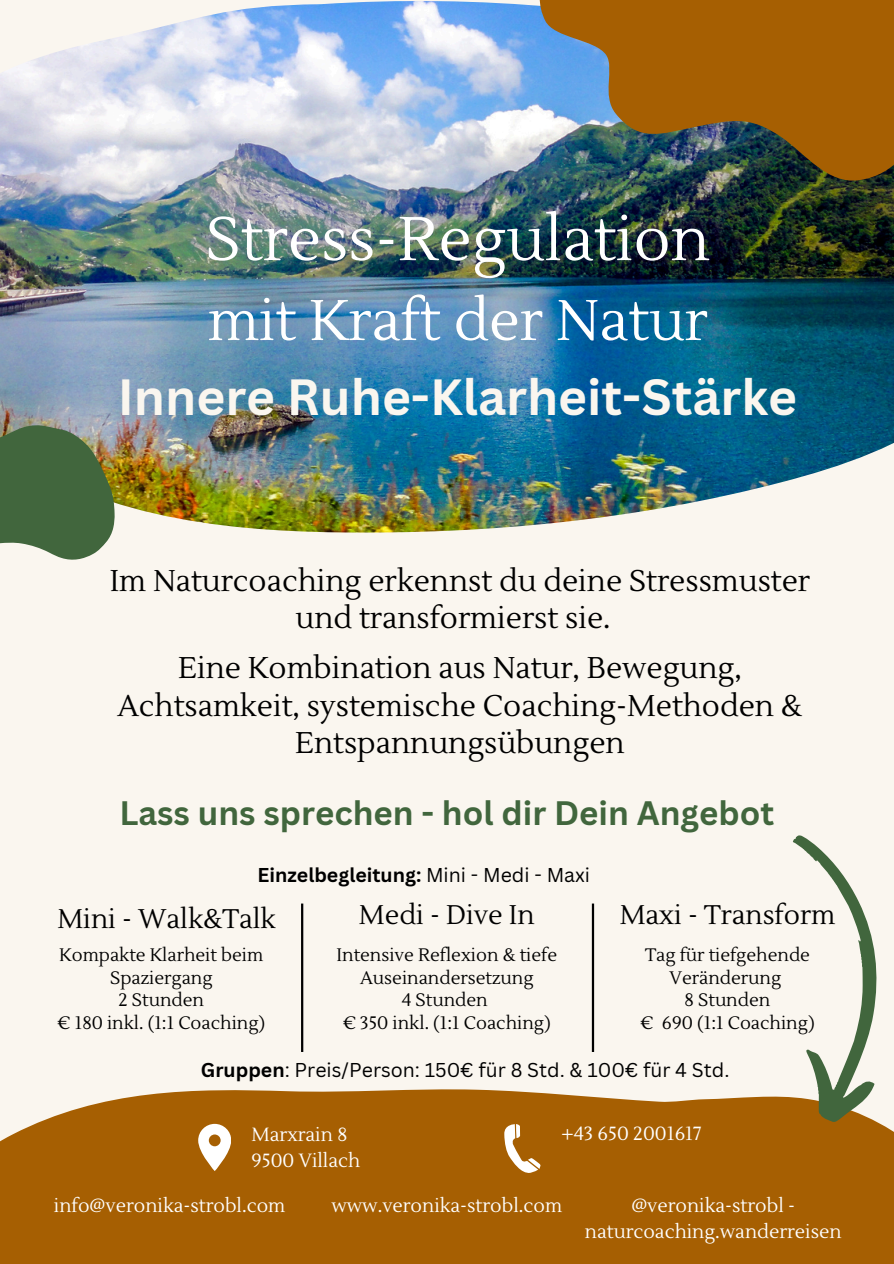
<style>
.page{position:relative;width:894px;height:1264px;background:#fff}
.page>*{position:absolute;margin:0;border:0;box-sizing:border-box;transform-origin:0 0}
.t1{font:61.35px "Lustria";color:#fff}
.t2{font:56.85px "Lustria";color:#fff}
.t3{font:700 49.5px "Canva Sans";color:#faf6ef}
.t4{font:700 33px "Canva Sans";color:#41663d}
.t5{font:29.85px/37.2px "Lustria";color:#000;text-align:center}
.t6{font:26.85px "Lustria";color:#000}
.t7{font:19.5px "Canva Sans";color:#000}
.t8{font:700 19.5px "Canva Sans";color:#000}
.t9{font:19.05px/25.8px "Lustria";color:#fff;text-align:center}
.t10{font:18px/22.5px "Lustria";color:#000;text-align:center}
.s1{font-weight:400}
.s2{font-weight:700}
</style>
<div class="page">
<div style="left:0;top:0;width:893px;height:1263px;background:#faf6ef"></div>
<img style="left:0;top:1px;width:893px;height:532px">
<hr style="left:301px;top:903px;width:2px;height:148px;background:#000">
<hr style="left:591px;top:903px;width:3px;height:148px;background:#000">
<img style="left:464px;top:0;width:429px;height:290px">
<img style="left:0;top:312px;width:146px;height:248px">
<div style="left:0;top:1089px;width:893px;height:174px;background:#a65f02"></div>
<svg style="left:198px;top:1123px;width:33px;height:48px"></svg>
<svg style="left:504px;top:1123px;width:36px;height:51px"></svg>
<svg style="left:792px;top:835px;width:93px;height:289px"></svg>
<p class="t1" style="left:206px;top:201px;width:505px">Stress-Regulation</p>
<p class="t2" style="left:208px;top:285px;width:501px">mit Kraft der Natur</p>
<p class="t3" style="left:118px;top:362px;width:680px">Innere Ruhe-Klarheit-Stärke</p>
<h4 class="t5" style="left:110px;top:562px;width:701px">Im Naturcoaching erkennst du deine Stressmuster und transformierst sie.</h4>
<h3 class="t5" style="left:117px;top:650px;width:686px">Eine Kombination aus Natur, Bewegung,<br>Achtsamkeit, systemische Coaching-Methoden &amp;<br>Entspannungsübungen</h3>
<p class="t4" style="left:119px;top:789px;width:656px">Lass uns sprechen - hol dir Dein Angebot</p>
<p class="t8" style="left:257px;top:861px;width:334px">Einzelbegleitung: <span class="s1">Mini - Medi - Maxi</span></p>
<p class="t6" style="left:57px;top:902px;width:220px">Mini - Walk&amp;Talk</p>
<p class="t6" style="left:359px;top:898px;width:177px">Medi - Dive In</p>
<p class="t6" style="left:619px;top:898px;width:217px">Maxi - Transform</p>
<p class="t10" style="left:59px;top:944px;width:205px">Kompakte Klarheit beim<br>Spaziergang</p>
<p class="t10" style="left:118px;top:989px;width:87px">2 Stunden</p>
<h5 class="t10" style="left:57px;top:1011px;width:209px">€ 180 inkl. (1:1 Coaching)</h5>
<h5 class="t10" style="left:336px;top:944px;width:222px">Intensive Reflexion &amp; tiefe<br>Auseinandersetzung</h5>
<p class="t10" style="left:401px;top:989px;width:87px">4 Stunden</p>
<p class="t10" style="left:342px;top:1011px;width:209px">€ 350 inkl. (1:1 Coaching)</p>
<h5 class="t10" style="left:644px;top:944px;width:166px">Tag für tiefgehende<br>Veränderung</h5>
<p class="t10" style="left:684px;top:989px;width:87px">8 Stunden</p>
<p class="t10" style="left:640px;top:1011px;width:176px">€ 690 (1:1 Coaching)</p>
<p class="t7" style="left:201px;top:1056px;width:530px"><span class="s2">Gruppen</span>: Preis/Person: 150€ für 8 Std. &amp; 100€ für 4 Std.</p>
<h2 class="t9" style="left:251px;top:1121px;width:97px">Marxrain 8</h2>
<p class="t9" style="left:251px;top:1147px;width:110px">9500 Villach</p>
<h4 class="t9" style="left:561px;top:1121px;width:142px">+43 650 2001617</h4>
<p class="t9" style="left:54px;top:1193px;width:233px">info@veronika-strobl.com</p>
<h1 class="t9" style="left:331px;top:1192px;width:232px">www.veronika-strobl.com</h1>
<p class="t9" style="left:584px;top:1192px;width:258px">@veronika-strobl - naturcoaching.wanderreisen</p>
</div>
